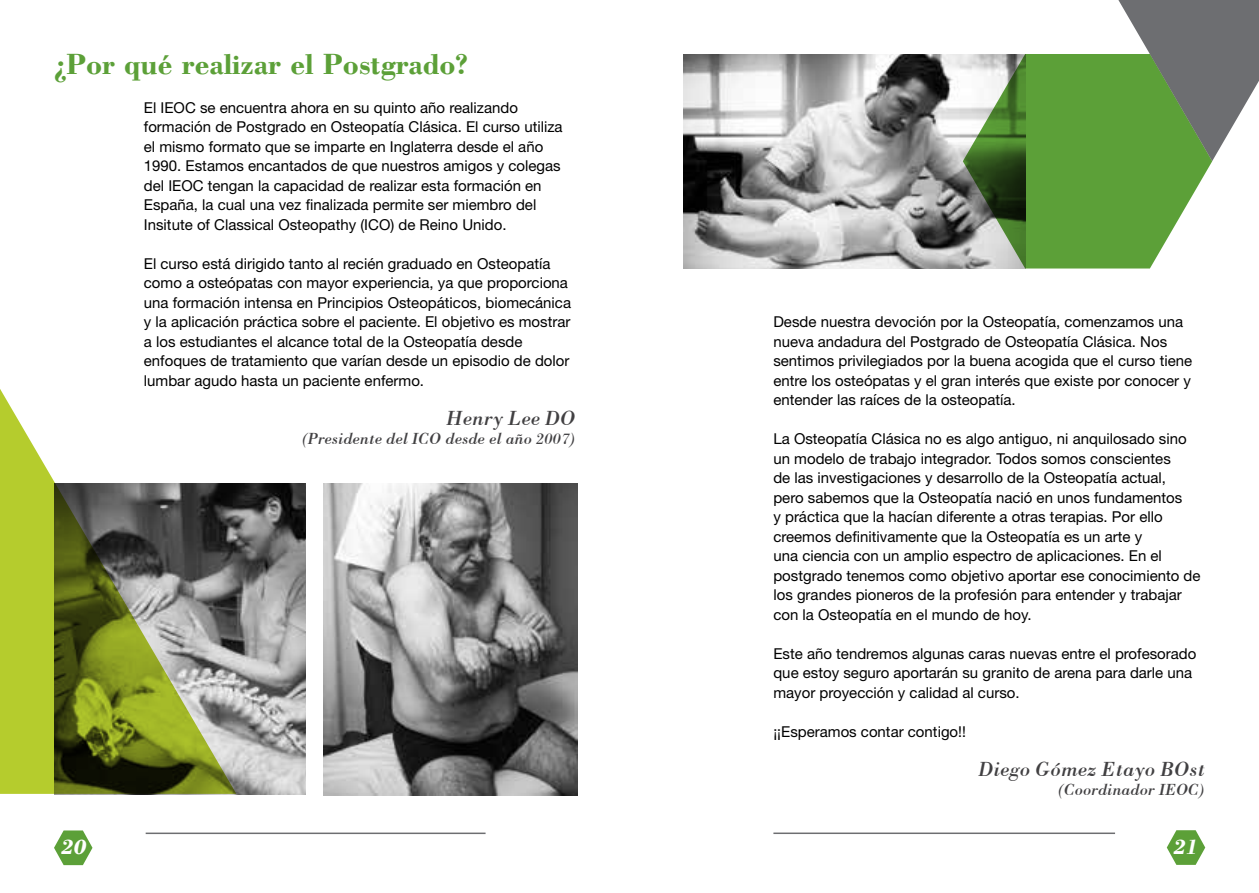
<style>
.page{position:relative;width:1259px;height:893px;background:#fff}
.page>*{position:absolute;margin:0;border:0;box-sizing:border-box;transform-origin:0 0}
.t1{font:700 30px "Bodoni";color:#5ca038}
.t2{font:italic 21px "Bodoni BT";color:#414042}
.t3{font:italic 700 21px "Bodoni";color:#fff}
.t4{font:italic 16.5px "Bodoni BT";color:#414042}
.t5{font:15px/19.5px "Helvetica Neue";color:#000}
</style>
<div class="page">
<hr style="left:146px;top:833px;width:339px;height:1px;background:#6d6e71">
<hr style="left:773px;top:832px;width:342px;height:2px;background:#6d6e71">
<svg style="left:54px;top:830px;width:38px;height:35px"></svg>
<svg style="left:1166px;top:830px;width:39px;height:35px"></svg>
<img style="left:236px;top:483px;width:70px;height:311px">
<img style="left:324px;top:483px;width:253px;height:312px">
<img style="left:683px;top:54px;width:280px;height:215px">
<svg style="left:0;top:389px;width:236px;height:405px"></svg>
<svg style="left:1118px;top:0;width:141px;height:161px"></svg>
<svg style="left:963px;top:54px;width:249px;height:215px;background:#6f9f56"></svg>
<h1 class="t1" style="left:54px;top:46px;width:415px">¿Por qué realizar el Postgrado?</h1>
<p class="t5" style="left:144px;top:97px;width:420px">El IEOC se encuentra ahora en su quinto año realizando formación de Postgrado en Osteopatía Clásica. El curso utiliza el mismo formato que se imparte en Inglaterra desde el año 1990. Estamos encantados de que nuestros amigos y colegas del IEOC tengan la capacidad de realizar esta formación en España, la cual una vez finalizada permite ser miembro del Insitute of Classical Osteopathy (ICO) de Reino Unido.</p>
<p class="t5" style="left:144px;top:253px;width:429px">El curso está dirigido tanto al recién graduado en Osteopatía como a osteópatas con mayor experiencia, ya que proporciona una formación intensa en Principios Osteopáticos, biomecánica y la aplicación práctica sobre el paciente. El objetivo es mostrar a los estudiantes el alcance total de la Osteopatía desde enfoques de tratamiento que varían desde un episodio de dolor lumbar agudo hasta un paciente enfermo.</p>
<h2 class="t2" style="left:447px;top:404px;width:130px">Henry Lee DO</h2>
<p class="t4" style="left:302px;top:428px;width:275px">(Presidente del ICO desde el año 2007)</p>
<p class="t5" style="left:773px;top:312px;width:420px">Desde nuestra devoción por la Osteopatía, comenzamos una nueva andadura del Postgrado de Osteopatía Clásica. Nos sentimos privilegiados por la buena acogida que el curso tiene entre los osteópatas y el gran interés que existe por conocer y entender las raíces de la osteopatía.</p>
<p class="t5" style="left:773px;top:429px;width:429px">La Osteopatía Clásica no es algo antiguo, ni anquilosado sino un modelo de trabajo integrador. Todos somos conscientes<br>de las investigaciones y desarrollo de la Osteopatía actual,<br>pero sabemos que la Osteopatía nació en unos fundamentos<br>y práctica que la hacían diferente a otras terapias. Por ello creemos definitivamente que la Osteopatía es un arte y<br>una ciencia con un amplio espectro de aplicaciones. En el postgrado tenemos como objetivo aportar ese conocimiento de los grandes pioneros de la profesión para entender y trabajar con la Osteopatía en el mundo de hoy.</p>
<p class="t5" style="left:773px;top:643px;width:424px">Este año tendremos algunas caras nuevas entre el profesorado que estoy seguro aportarán su granito de arena para darle una mayor proyección y calidad al curso.</p>
<p class="t5" style="left:773px;top:721px;width:194px">¡¡Esperamos contar contigo!!</p>
<h2 class="t2" style="left:978px;top:755px;width:228px">Diego Gómez Etayo BOst</h2>
<p class="t4" style="left:1058px;top:779px;width:148px">(Coordinador IEOC)</p>
<h2 class="t3" style="left:61px;top:834px;width:26px">20</h2>
<h2 class="t3" style="left:1173px;top:834px;width:26px">21</h2>
</div>
